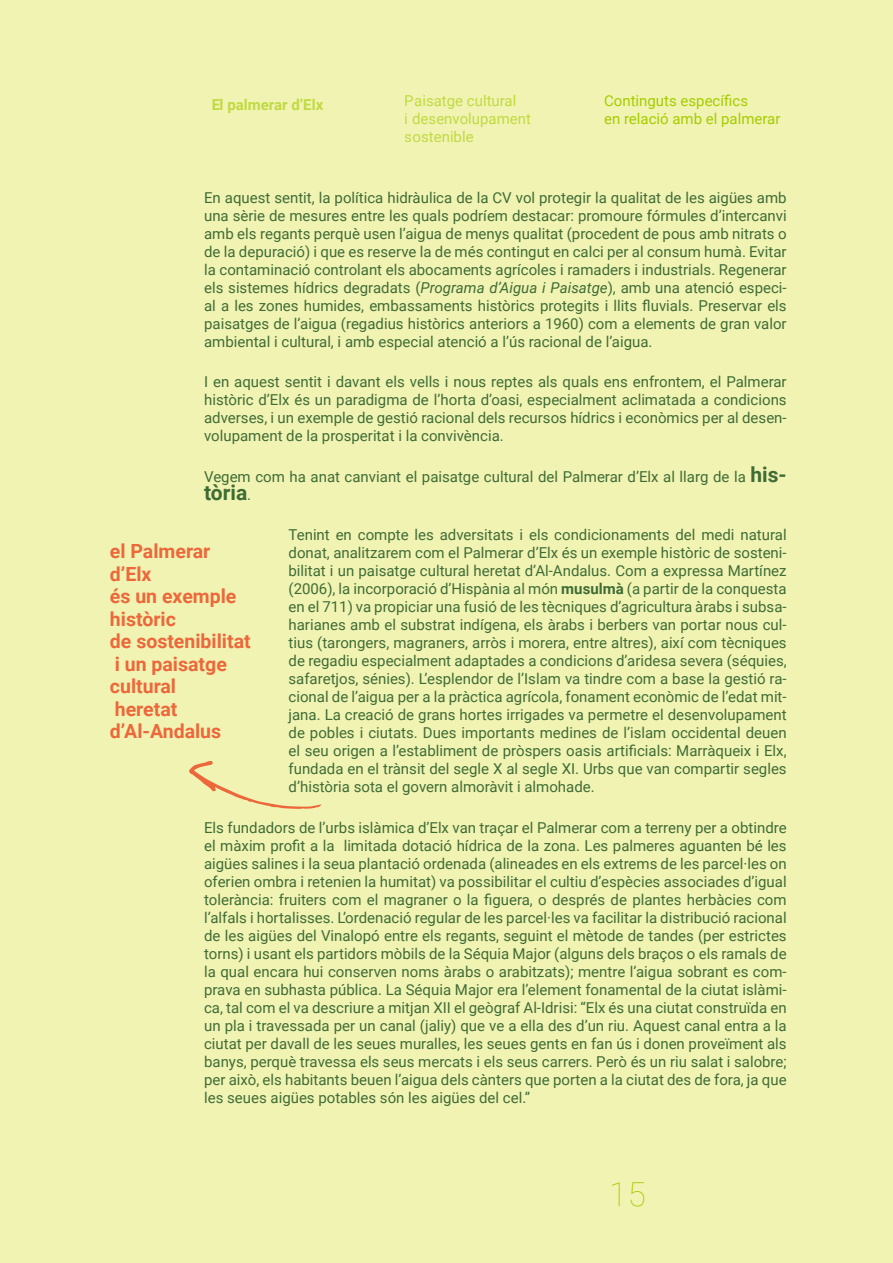
<style>
.page{position:relative;width:893px;height:1263px;background:#f1f3b3}
.page>*{position:absolute;margin:0;border:0;box-sizing:border-box;transform-origin:0 0}
.t1{font:100 33px "Roboto";color:#aed700}
.t2{font:700 21px "Roboto";color:#3f6c35}
.t3{font:700 19.5px/22.5px "Roboto";color:#ec683b}
.t4{font:15px/18px "Roboto";color:#3f6c35;text-align:justify}
.t5{font:15px/18px "Roboto";color:#aed700}
.t6{font:700 15px "Roboto";color:#aed700}
.s1{font-style:italic}
.s2{font-weight:700;font-size:21px}
.s3{font-weight:400;font-size:15px}
.s4{font-weight:700}
</style>
<div class="page">
<svg style="left:189px;top:761px;width:132px;height:48px"></svg>
<p class="t6" style="left:211px;top:94px;width:114px">El palmerar d’Elx</p>
<p class="t5" style="left:405px;top:91px;width:128px">Paisatge cultural<br>i desenvolupament sostenible</p>
<p class="t5" style="left:604px;top:91px;width:178px">Continguts específics<br>en relació amb el palmerar</p>
<p class="t4" style="left:204px;top:188px;width:584px">En aquest sentit, la política hidràulica de la CV vol protegir la qualitat de les aigües amb una sèrie de mesures entre les quals podríem destacar: promoure fórmules d’intercanvi amb els regants perquè usen l’aigua de menys qualitat (procedent de pous amb nitrats o de la depuració) i que es reserve la de més contingut en calci per al consum humà. Evitar la contaminació controlant els abocaments agrícoles i ramaders i industrials. Regenerar els sistemes hídrics degradats (<span class="s1">Programa d’Aigua i Paisatge</span>), amb una atenció especi&shy;al a les zones humides, embassaments històrics protegits i llits fluvials. Preservar els paisatges de l’aigua (regadius històrics anteriors a 1960) com a elements de gran valor ambiental i cultural, i amb especial atenció a l’ús racional de l’aigua.</p>
<p class="t4" style="left:204px;top:372px;width:584px">I en aquest sentit i davant els vells i nous reptes als quals ens enfrontem, el Palmerar històric d’Elx és un paradigma de l’horta d’oasi, especialment aclimatada a condicions adverses, i un exemple de gestió racional dels recursos hídrics i econòmics per al desen&shy;volupament de la prosperitat i la convivència.</p>
<p class="t4" style="left:204px;top:467px;width:584px">Vegem com ha anat canviant el paisatge cultural del Palmerar d’Elx al llarg de la <span class="s2">his-</span></p>
<h2 class="t2" style="left:204px;top:478px;width:49px">tòria<span class="s3">.</span></h2>
<p class="t4" style="left:289px;top:525px;width:500px">Tenint en compte les adversitats i els condicionaments del medi natural donat, analitzarem com el Palmerar d’Elx és un exemple històric de sosteni&shy;bilitat i un paisatge cultural heretat d’Al-Andalus. Com a expressa Martínez (2006), la incorporació d’Hispània al món <span class="s4">musulmà</span> (a partir de la conquesta en el 711) va propiciar una fusió de les tècniques d’agricultura àrabs i subsa&shy;harianes amb el substrat indígena, els àrabs i berbers van portar nous cul&shy;tius (tarongers, magraners, arròs i morera, entre altres), així com tècniques de regadiu especialment adaptades a condicions d’aridesa severa (séquies, safaretjos, sénies). L’esplendor de l’Islam va tindre com a base la gestió ra&shy;cional de l’aigua per a la pràctica agrícola, fonament econòmic de l’edat mit&shy;jana. La creació de grans hortes irrigades va permetre el desenvolupament de pobles i ciutats. Dues importants medines de l’islam occidental deuen el seu origen a l’establiment de pròspers oasis artificials: Marràqueix i Elx, fundada en el trànsit del segle X al segle XI. Urbs que van compartir segles d’història sota el govern almoràvit i almohade.</p>
<p class="t4" style="left:204px;top:818px;width:584px">Els fundadors de l’urbs islàmica d’Elx van traçar el Palmerar com a terreny per a obtindre el màxim profit a la limitada dotació hídrica de la zona. Les palmeres aguanten bé les aigües salines i la seua plantació ordenada (alineades en els extrems de les parcel·les on oferien ombra i retenien la humitat) va possibilitar el cultiu d’espècies associades d’igual tolerància: fruiters com el magraner o la figuera, o després de plantes herbàcies com l’alfals i hortalisses. L’ordenació regular de les parcel·les va facilitar la distribució racional de les aigües del Vinalopó entre els regants, seguint el mètode de tandes (per estrictes torns) i usant els partidors mòbils de la Séquia Major (alguns dels braços o els ramals de la qual encara hui conserven noms àrabs o arabitzats); mentre l’aigua sobrant es com&shy;prava en subhasta pública. La Séquia Major era l’element fonamental de la ciutat islàmi&shy;ca, tal com el va descriure a mitjan XII el geògraf Al-Idrisi: “Elx és una ciutat construïda en un pla i travessada per un canal (jaliy) que ve a ella des d’un riu. Aquest canal entra a la ciutat per davall de les seues muralles, les seues gents en fan ús i donen proveïment als banys, perquè travessa els seus mercats i els seus carrers. Però és un riu salat i salobre; per això, els habitants beuen l’aigua dels cànters que porten a la ciutat des de fora, ja que les seues aigües potables són les aigües del cel.”</p>
<h3 class="t3" style="left:110px;top:539px;width:142px">el Palmerar d’Elx<br>és un exemple històric<br>de sostenibilitat i un paisatge cultural<br>heretat d’Al-Andalus</h3>
<h1 class="t1" style="left:610px;top:1171px;width:38px">15</h1>
</div>
